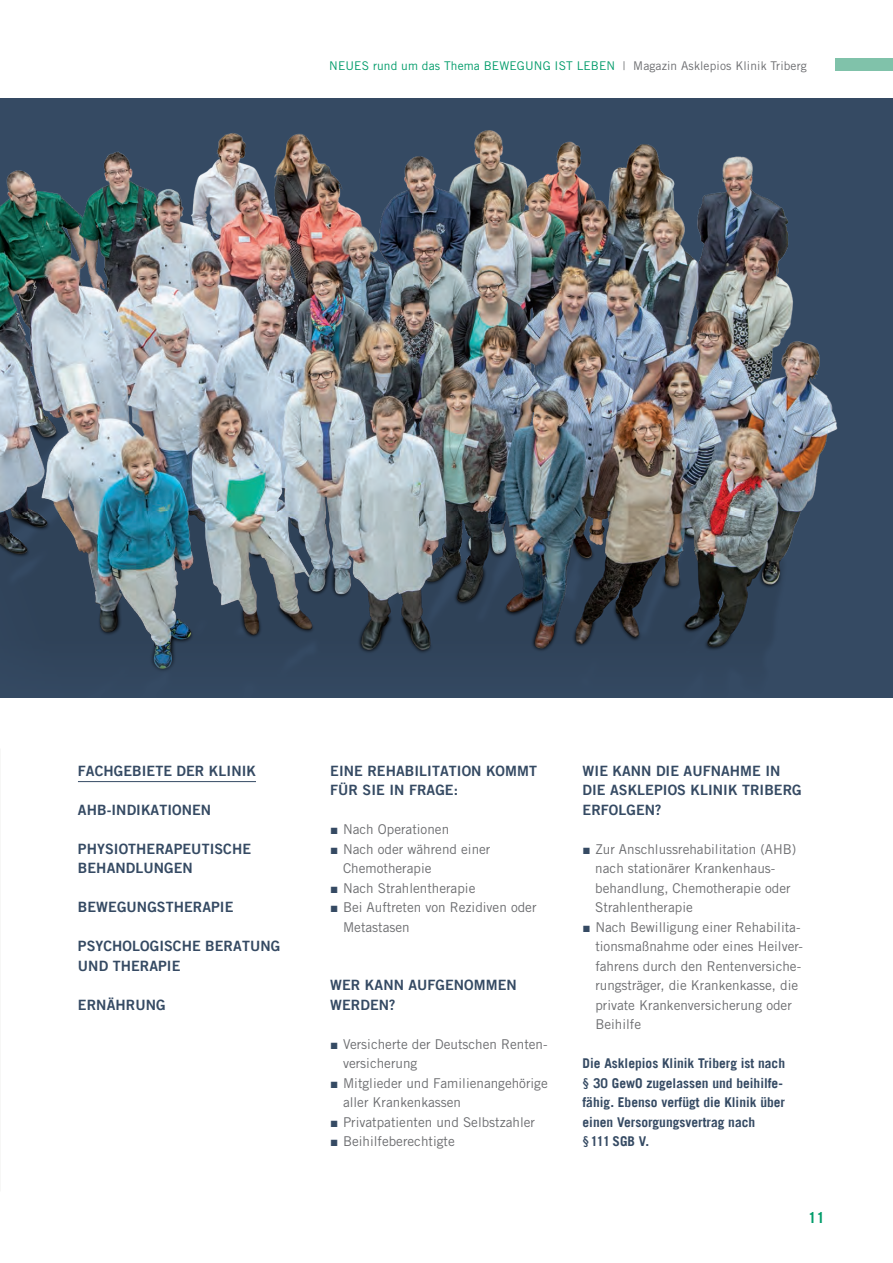
<style>
.page{position:relative;width:893px;height:1263px;background:#fff}
.page>*{position:absolute;margin:0;border:0;box-sizing:border-box;transform-origin:0 0}
.t1{font:700 15px "Trade Gothic LT Std";color:#009b69}
.t2{font:14.25px/19.5px "Trade Gothic Bold Two";letter-spacing:.005em;color:#354a63}
.t3{font:13.5px/19.5px "Trade Gothic LT Pro";color:#6c6d70}
.Aufzählung{font:700 13.5px/19.5px "Trade Gothic LT Std";color:#354a63}
.t4{font:12px "Trade Gothic LT Pro";letter-spacing:.01em;color:#009b69}
.s1{color:#6c6d70}
.s2{font-family:"Arial";color:#354a63}
</style>
<div class="page">
<img style="left:0;top:98px;width:893px;height:599px">
<hr style="left:78px;top:781px;width:178px;height:1px;background:#354a63">
<div style="left:835px;top:58px;width:58px;height:13px;background:#80c2aa"></div>
<p class="t4" style="left:329px;top:58px;width:479px">NEUES rund um das Thema BEWEGUNG IST LEBEN <span class="s1">| Magazin Asklepios Klinik Triberg</span></p>
<p class="t2" style="left:78px;top:760px;width:180px">FACHGEBIETE DER KLINIK</p>
<p class="t2" style="left:78px;top:799px;width:135px">AHB-INDIKATIONEN</p>
<p class="t2" style="left:78px;top:838px;width:175px">PHYSIOTHERAPEUTISCHE</p>
<p class="t2" style="left:78px;top:858px;width:116px">BEHANDLUNGEN</p>
<p class="t2" style="left:78px;top:897px;width:157px">BEWEGUNGSTHERAPIE</p>
<p class="t2" style="left:78px;top:936px;width:204px">PSYCHOLOGISCHE BERATUNG<br>UND THERAPIE</p>
<p class="t2" style="left:78px;top:994px;width:89px">ERNÄHRUNG</p>
<p class="t2" style="left:330px;top:760px;width:208px">EINE REHABILITATION KOMMT<br>FÜR SIE IN FRAGE:</p>
<p class="t3" style="left:330px;top:819px;width:120px"><span class="s2">■</span> Nach Operationen</p>
<p class="t3" style="left:343px;top:839px;width:149px;text-indent:-13px"><span class="s2">■</span> Nach oder während einer<br>Chemotherapie</p>
<p class="t3" style="left:330px;top:878px;width:147px"><span class="s2">■</span> Nach Strahlentherapie</p>
<p class="t3" style="left:343px;top:897px;width:195px;text-indent:-13px"><span class="s2">■</span> Bei Auftreten von Rezidiven oder<br>Metastasen</p>
<p class="t2" style="left:330px;top:975px;width:188px">WER KANN AUFGENOMMEN<br>WERDEN?</p>
<p class="t3" style="left:343px;top:1034px;width:206px;text-indent:-13px"><span class="s2">■</span> Versicherte der Deutschen Renten&shy;versicherung</p>
<p class="t3" style="left:343px;top:1073px;width:206px;text-indent:-13px"><span class="s2">■</span> Mitglieder und Familienangehörige aller Krankenkassen</p>
<p class="t3" style="left:330px;top:1112px;width:206px"><span class="s2">■</span> Privatpatienten und Selbstzahler</p>
<p class="t3" style="left:330px;top:1131px;width:126px"><span class="s2">■</span> Beihilfeberechtigte</p>
<p class="t2" style="left:583px;top:760px;width:221px">WIE KANN DIE AUFNAHME IN<br>DIE ASKLEPIOS KLINIK TRIBERG<br>ERFOLGEN?</p>
<p class="t3" style="left:595px;top:839px;width:203px;text-indent:-13px"><span class="s2">■</span> Zur Anschlussrehabilitation (AHB) nach stationärer Krankenhaus&shy;behandlung, Chemotherapie oder<br>Strahlentherapie</p>
<p class="t3" style="left:595px;top:917px;width:209px;text-indent:-13px"><span class="s2">■</span> Nach Bewilligung einer Rehabilita&shy;tionsmaßnahme oder eines Heilver&shy;fahrens durch den Rentenversiche&shy;rungsträger, die Krankenkasse, die private Krankenversicherung oder<br>Beihilfe</p>
<p class="Aufzählung" style="left:583px;top:1053px;width:204px">Die Asklepios Klinik Triberg ist nach</p>
<p class="Aufzählung" style="left:583px;top:1073px;width:202px">§ 30 GewO zugelassen und beihilfe-</p>
<p class="Aufzählung" style="left:583px;top:1092px;width:204px">fähig. Ebenso verfügt die Klinik über einen Versorgungsvertrag nach</p>
<p class="Aufzählung" style="left:583px;top:1131px;width:68px">§ 111 SGB V.</p>
<p class="t1" style="left:808px;top:1208px;width:18px">11</p>
</div>
